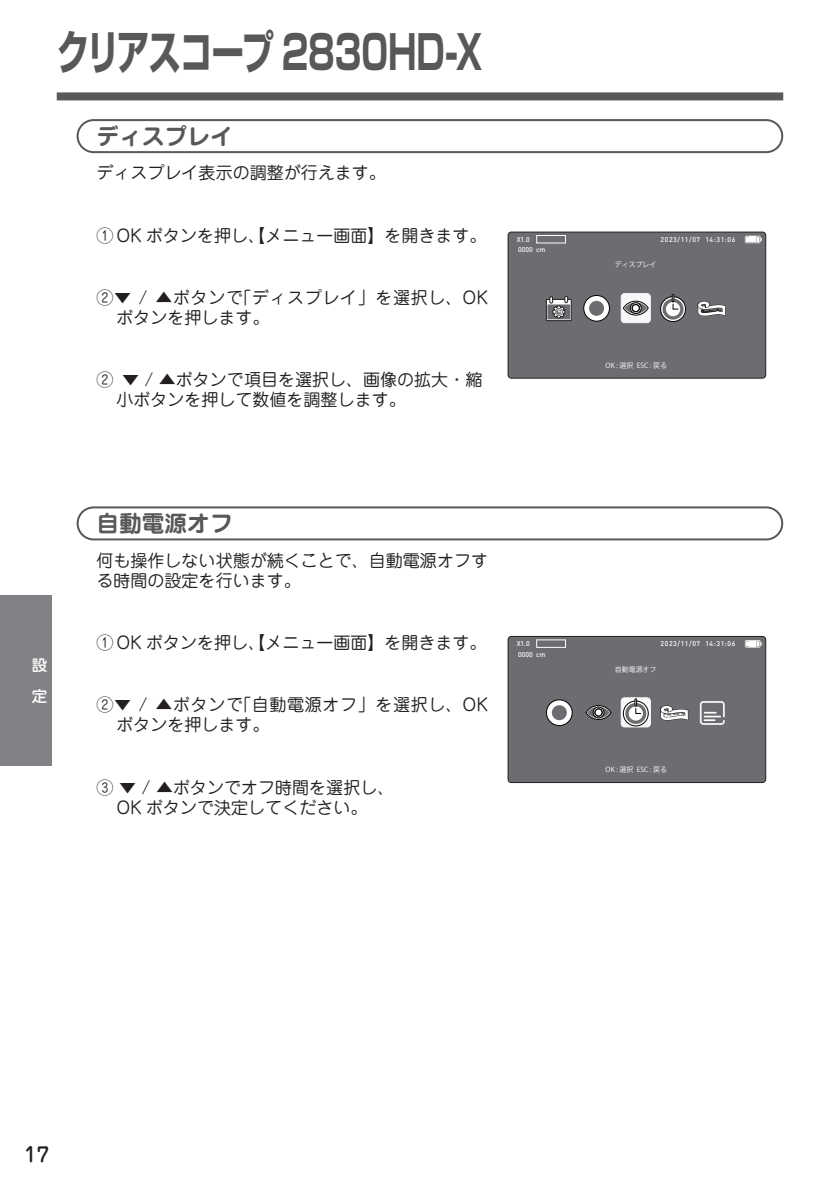
<style>
.page{position:relative;width:840px;height:1191px;background:#fff}
.page>*{position:absolute;margin:0;border:0;box-sizing:border-box;transform-origin:0 0}
.t1{font:700 46.8px "Shin Go Pro";letter-spacing:-.035em;color:#57585a;scale:.7 1}
.t2{font:700 22.6px "Jun 501 Pro";color:#57585a}
.t3{font:500 19.8px "Jun 34 Pro";color:#231f20}
.t4{font:17px/19.8px "Jun 201 Pro";color:#231f20}
.t5{font:17px/19.8px "Jun 201 Pro";letter-spacing:.04em;color:#231f20}
.t6{font:500 15.6px/31.2px "Jun 34 Pro";color:#fff}
.t7{font:500 7px "DINOT";letter-spacing:.085em;color:#fff}
.t8{font:7px "Koz Go Pr 6 N";color:#fff}
</style>
<div class="page">
<div style="left:57px;top:92px;width:725px;height:8px;background:#57585a"></div>
<div style="left:77px;top:506px;width:705px;height:34px;border:2px solid #57585a;border-radius:16px"></div>
<div style="left:77px;top:119px;width:705px;height:34px;border:2px solid #57585a;border-radius:16px"></div>
<div style="left:0;top:595px;width:51px;height:170px;background:#808285"></div>
<div style="left:508px;top:232px;width:257px;height:146px;background:#6c6d70;border-radius:3px"></div>
<div style="left:507px;top:232px;width:258px;height:146px;border:1px solid #231f20;border-radius:3px"></div>
<div style="left:536px;top:235px;width:29px;height:8px;border:1px solid #fff"></div>
<svg style="left:744px;top:236px;width:17px;height:7px"></svg>
<div style="left:621px;top:293px;width:29px;height:30px;background:#f9f8f8;border-radius:3px"></div>
<div style="left:620px;top:293px;width:30px;height:30px;border:1px solid #f5f3f3;border-radius:3px"></div>
<svg style="left:583px;top:295px;width:26px;height:26px"></svg>
<div style="left:583px;top:295px;width:26px;height:26px;border:1px solid #030303;border-radius:50%"></div>
<div style="left:588px;top:301px;width:15px;height:15px;background:#6c6d70;border-radius:50%"></div>
<svg style="left:623px;top:301px;width:25px;height:14px"></svg>
<div style="left:622px;top:301px;width:26px;height:14px;border:1px solid #030303;border-radius:50%"></div>
<svg style="left:624px;top:302px;width:22px;height:12px"></svg>
<svg style="left:630px;top:303px;width:10px;height:10px"></svg>
<div style="left:629px;top:302px;width:12px;height:12px;border:1px solid #030303;border-radius:50%"></div>
<div style="left:632px;top:305px;width:7px;height:6px;background:#fff;border-radius:50%"></div>
<div style="left:631px;top:304px;width:8px;height:8px;border:1px solid #030303;border-radius:50%"></div>
<svg style="left:660px;top:297px;width:25px;height:24px"></svg>
<div style="left:659px;top:296px;width:26px;height:26px;border:1px solid #030303;border-radius:50%"></div>
<svg style="left:662px;top:298px;width:21px;height:21px"></svg>
<div style="left:666px;top:302px;width:13px;height:14px;background:#fff;border-radius:50%"></div>
<div style="left:665px;top:302px;width:14px;height:14px;border:1px solid #fff;border-radius:50%"></div>
<svg style="left:671px;top:294px;width:7px;height:16px"></svg>
<div style="left:545px;top:299px;width:26px;height:22px;border:1px solid #231f20"></div>
<svg style="left:549px;top:296px;width:18px;height:23px"></svg>
<svg style="left:697px;top:301px;width:29px;height:16px"></svg>
<div style="left:508px;top:636px;width:257px;height:146px;background:#6c6d70;border-radius:3px"></div>
<div style="left:507px;top:636px;width:258px;height:147px;border:1px solid #231f20;border-radius:3px"></div>
<div style="left:536px;top:639px;width:29px;height:8px;border:1px solid #fff"></div>
<svg style="left:744px;top:640px;width:17px;height:7px"></svg>
<svg style="left:621px;top:698px;width:29px;height:29px"></svg>
<div style="left:620px;top:697px;width:30px;height:30px;border:1px solid #fbfbfc;border-radius:3px"></div>
<div style="left:699px;top:701px;width:25px;height:24px;border:2px solid #f6f7f7;border-radius:3px"></div>
<svg style="left:704px;top:712px;width:15px;height:9px"></svg>
<svg style="left:546px;top:700px;width:26px;height:25px"></svg>
<div style="left:545px;top:699px;width:27px;height:27px;border:1px solid #030303;border-radius:50%"></div>
<div style="left:551px;top:705px;width:15px;height:15px;background:#6c6d70;border-radius:50%"></div>
<svg style="left:585px;top:705px;width:25px;height:14px"></svg>
<div style="left:585px;top:705px;width:26px;height:15px;border:1px solid #030303;border-radius:50%"></div>
<svg style="left:587px;top:706px;width:22px;height:12px"></svg>
<svg style="left:592px;top:707px;width:11px;height:11px"></svg>
<div style="left:592px;top:706px;width:12px;height:12px;border:1px solid #030303;border-radius:50%"></div>
<div style="left:594px;top:709px;width:7px;height:7px;background:#fff;border-radius:50%"></div>
<div style="left:594px;top:708px;width:8px;height:8px;border:1px solid #030303;border-radius:50%"></div>
<svg style="left:623px;top:701px;width:25px;height:25px"></svg>
<div style="left:622px;top:700px;width:26px;height:26px;border:1px solid #030303;border-radius:50%"></div>
<svg style="left:625px;top:703px;width:21px;height:21px"></svg>
<div style="left:628px;top:707px;width:14px;height:13px;background:#fff;border-radius:50%"></div>
<div style="left:628px;top:706px;width:14px;height:14px;border:1px solid #fff;border-radius:50%"></div>
<svg style="left:634px;top:698px;width:7px;height:16px"></svg>
<svg style="left:660px;top:705px;width:29px;height:16px"></svg>
<h1 class="t1" style="left:57px;top:15px;width:609px">クリアスコープ 2830HD-X</h1>
<h2 class="t2" style="left:96px;top:118px;width:138px">ディスプレイ</h2>
<p class="t4" style="left:96px;top:161px;width:291px">ディスプレイ表示の調整が行えます。</p>
<p class="t4" style="left:96px;top:224px;width:391px">① OK ボタンを押し、【メニュー画面】を開きます。</p>
<p class="t5" style="left:116px;top:286px;width:373px;text-indent:-20px">②▼ / ▲ボタンで「ディスプレイ」を選択し、OKボタンを押します。</p>
<p class="t4" style="left:116px;top:368px;width:367px;text-indent:-20px">② ▼ / ▲ボタンで項目を選択し、画像の拡大・縮小ボタンを押して数値を調整します。</p>
<p class="t7" style="left:516px;top:234px;width:15px">X1.0</p>
<p class="t7" style="left:660px;top:234px;width:76px">2023/11/07 14:31:06</p>
<p class="t7" style="left:518px;top:245px;width:29px">0000 cm</p>
<p class="t8" style="left:614px;top:261px;width:43px">ディスプレイ</p>
<p class="t8" style="left:605px;top:361px;width:63px">OK : 選択 ESC : 戻る</p>
<p class="t6" style="left:32px;top:648px;width:17px">設定</p>
<h2 class="t2" style="left:96px;top:505px;width:138px">自動電源オフ</h2>
<p class="t4" style="left:96px;top:548px;width:393px">何も操作しない状態が続くことで、自動電源オフする時間の設定を行います。</p>
<p class="t4" style="left:96px;top:631px;width:391px">① OK ボタンを押し、【メニュー画面】を開きます。</p>
<p class="t5" style="left:116px;top:693px;width:373px;text-indent:-20px">②▼ / ▲ボタンで「自動電源オフ」を選択し、OKボタンを押します。</p>
<p class="t4" style="left:96px;top:775px;width:299px;text-align:center">③ ▼ / ▲ボタンでオフ時間を選択し、<br>OK ボタンで決定してください。</p>
<p class="t7" style="left:516px;top:638px;width:15px">X1.0</p>
<p class="t7" style="left:660px;top:638px;width:76px">2023/11/07 14:31:06</p>
<p class="t7" style="left:518px;top:649px;width:29px">0000 cm</p>
<p class="t8" style="left:614px;top:665px;width:43px">自動電源オフ</p>
<p class="t8" style="left:605px;top:766px;width:63px">OK : 選択 ESC : 戻る</p>
<p class="t3" style="left:24px;top:1138px;width:27px">17</p>
</div>
